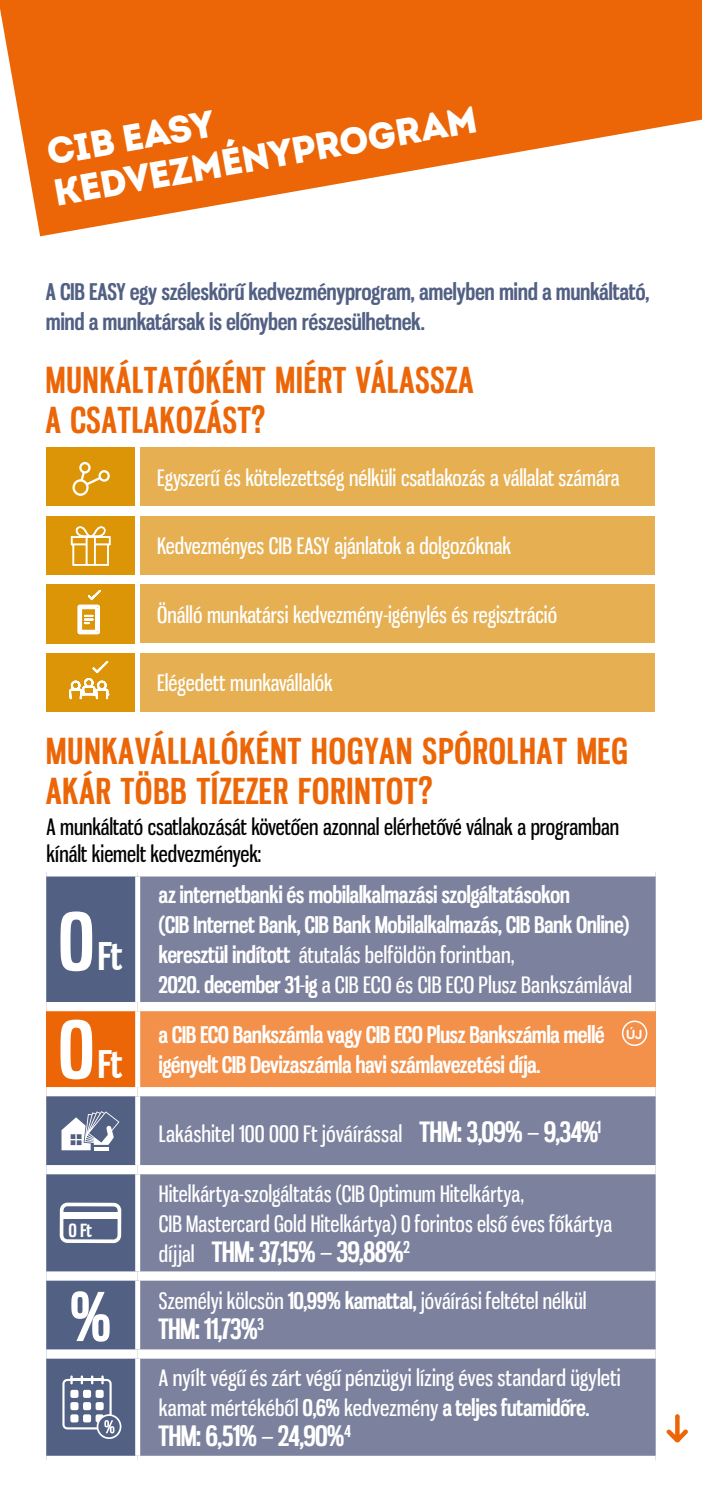
<style>
.page{position:relative;width:702px;height:1489px;background:#fff}
.page>*{position:absolute;margin:0;border:0;box-sizing:border-box;transform-origin:0 0}
.t1{font:700 65px "Gnuolane";color:#fff}
.t2{font:900 37.5px/41.2px "Intro";color:#fff}
.t3{font:700 37.5px "Gnuolane";color:#fff}
.t4{font:700 35px/40px "Gnuolane";letter-spacing:.05em;color:#ec6608}
.t5{font:700 27.5px "Gnuolane";letter-spacing:-.005em;color:#fff}
.t6{font:22.5px/30px "Gnuolane Rg";color:#fff}
.t7{font:700 22.5px/30px "Gnuolane";color:#fff}
.t8{font:700 22.5px/30px "Gnuolane";letter-spacing:.01em;color:#526083}
.t9{font:22.5px/27.5px "Gnuolane Rg";color:#000}
.t10{font:700 17.75px "Gnuolane";color:#fff}
.t11{font:700 13px "SF Pro Rounded";color:#fff}
.s1{font-size:77.5px}
.s2{font-family:"Gnuolane";font-weight:700}
.s3{font-family:"Gnuolane";font-weight:700;font-size:27.5px}
.s4{font-family:"Gnuolane Rg";font-weight:400;font-size:22.5px}
</style>
<div class="page">
<svg style="left:0;top:0;width:702px;height:236px;fill:#ec6608"></svg>
<div style="left:140px;top:584px;width:514px;height:59px;background:#e5af52"></div>
<div style="left:46px;top:584px;width:89px;height:59px;background:#db9506"></div>
<svg style="left:77px;top:590px;width:24px;height:44px"></svg>
<div style="left:140px;top:447px;width:514px;height:59px;background:#e5af52"></div>
<div style="left:46px;top:447px;width:89px;height:59px;background:#db9506"></div>
<svg style="left:72px;top:462px;width:38px;height:34px"></svg>
<div style="left:46px;top:653px;width:89px;height:58px;background:#db9506"></div>
<svg style="left:68px;top:660px;width:42px;height:52px"></svg>
<div style="left:140px;top:653px;width:514px;height:58px;background:#e5af52"></div>
<div style="left:140px;top:516px;width:514px;height:58px;background:#e5af52"></div>
<div style="left:46px;top:516px;width:89px;height:58px;background:#db9506"></div>
<svg style="left:71px;top:526px;width:39px;height:39px"></svg>
<div style="left:46px;top:876px;width:89px;height:579px;background:#526083"></div>
<div style="left:140px;top:876px;width:515px;height:579px;background:#7c819e"></div>
<div style="left:46px;top:1006px;width:92px;height:85px;background:#ec6608"></div>
<div style="left:138px;top:1006px;width:517px;height:85px;background:#f39049"></div>
<div style="left:135px;top:1011px;width:5px;height:75px;background:#fff"></div>
<div style="left:46px;top:1001px;width:92px;height:10px;background:#fff"></div>
<div style="left:138px;top:1001px;width:517px;height:10px;background:#fff"></div>
<div style="left:46px;top:1086px;width:92px;height:10px;background:#fff"></div>
<div style="left:138px;top:1086px;width:517px;height:10px;background:#fff"></div>
<div style="left:46px;top:1164px;width:92px;height:10px;background:#fff"></div>
<div style="left:138px;top:1164px;width:517px;height:10px;background:#fff"></div>
<div style="left:46px;top:1271px;width:92px;height:9px;background:#fff"></div>
<div style="left:138px;top:1271px;width:517px;height:9px;background:#fff"></div>
<div style="left:46px;top:1349px;width:92px;height:9px;background:#fff"></div>
<div style="left:138px;top:1349px;width:517px;height:9px;background:#fff"></div>
<svg style="left:61px;top:1110px;width:58px;height:40px"></svg>
<svg style="left:58px;top:1199px;width:65px;height:257px"></svg>
<div style="left:621px;top:1020px;width:26px;height:25px;border:2px solid #fff;border-radius:50%"></div>
<svg style="left:666px;top:1414px;width:22px;height:28px"></svg>
<h2 class="t2" style="left:43px;top:131px;width:430px;rotate:-10deg">CIB EASY<br>KEDVEZMÉNYPROGRAM</h2>
<p class="t8" style="left:46px;top:275px;width:604px">A CIB EASY egy széleskörű kedvezményprogram, amelyben mind a munkáltató, mind a munkatársak is előnyben részesülhetnek.</p>
<h3 class="t4" style="left:46px;top:357px;width:428px">MUNKÁLTATÓKÉNT MIÉRT VÁLASSZA<br>A CSATLAKOZÁST?</h3>
<p class="t6" style="left:157px;top:462px;width:464px">Egyszerű és kötelezettség nélküli csatlakozás a vállalat számára</p>
<p class="t6" style="left:157px;top:531px;width:355px">Kedvezményes CIB EASY ajánlatok a dolgozóknak</p>
<p class="t6" style="left:157px;top:599px;width:401px">Önálló munkatársi kedvezmény-igénylés és regisztráció</p>
<p class="t6" style="left:157px;top:668px;width:177px">Elégedett munkavállalók</p>
<h3 class="t4" style="left:46px;top:728px;width:582px">MUNKAVÁLLALÓKÉNT HOGYAN SPÓROLHAT MEG<br>AKÁR TÖBB TÍZEZER FORINTOT?</h3>
<p class="t9" style="left:46px;top:812px;width:574px">A munkáltató csatlakozását követően azonnal elérhetővé válnak a programban kínált kiemelt kedvezmények:</p>
<h2 class="t3" style="left:59px;top:929px;width:64px"><span class="s1">0</span>Ft</h2>
<p class="t7" style="left:159px;top:878px;width:471px">az internetbanki és mobilalkalmazási szolgáltatásokon<br>(CIB Internet Bank, CIB Bank Mobilalkalmazás, CIB Bank Online)</p>
<p class="t6" style="left:159px;top:939px;width:474px"><span class="s2">keresztül indított</span> átutalás belföldön forintban,<br><span class="s2">2020. december 31-ig</span> a CIB ECO és CIB ECO Plusz Bankszámlával</p>
<h2 class="t3" style="left:59px;top:1037px;width:64px"><span class="s1">0</span>Ft</h2>
<p class="t7" style="left:159px;top:1018px;width:447px">a CIB ECO Bankszámla vagy CIB ECO Plusz Bankszámla mellé igényelt CIB Devizaszámla havi számlavezetési díja.</p>
<p class="t11" style="left:626px;top:1026px;width:18px">ÚJ</p>
<p class="t10" style="left:69px;top:1217px;width:24px">0 Ft</p>
<p class="t6" style="left:159px;top:1118px;width:443px">Lakáshitel 100 000 Ft jóváírással <span class="s3">THM: 3,09% – 9,34%</span><sup>1</sup></p>
<p class="t6" style="left:159px;top:1178px;width:454px">Hitelkártya-szolgáltatás (CIB Optimum Hitelkártya,<br>CIB Mastercard Gold Hitelkártya) 0 forintos első éves főkártya</p>
<p class="t5" style="left:159px;top:1231px;width:252px"><span class="s4">díjjal</span> THM: 37,15% – 39,88%<sup>2</sup></p>
<h1 class="t1" style="left:70px;top:1270px;width:42px">%</h1>
<p class="t6" style="left:159px;top:1285px;width:429px">Személyi kölcsön <span class="s2">10,99% kamattal,</span> jóváírási feltétel nélkül</p>
<p class="t5" style="left:159px;top:1308px;width:106px">THM: 11,73%<sup>3</sup></p>
<p class="t6" style="left:159px;top:1362px;width:463px">A nyílt végű és zárt végű pénzügyi lízing éves standard ügyleti kamat mértékéből <span class="s2">0,6%</span> kedvezmény <span class="s2">a teljes futamidőre.</span></p>
<p class="t5" style="left:159px;top:1416px;width:193px">THM: 6,51% – 24,90%<sup>4</sup></p>
</div>
